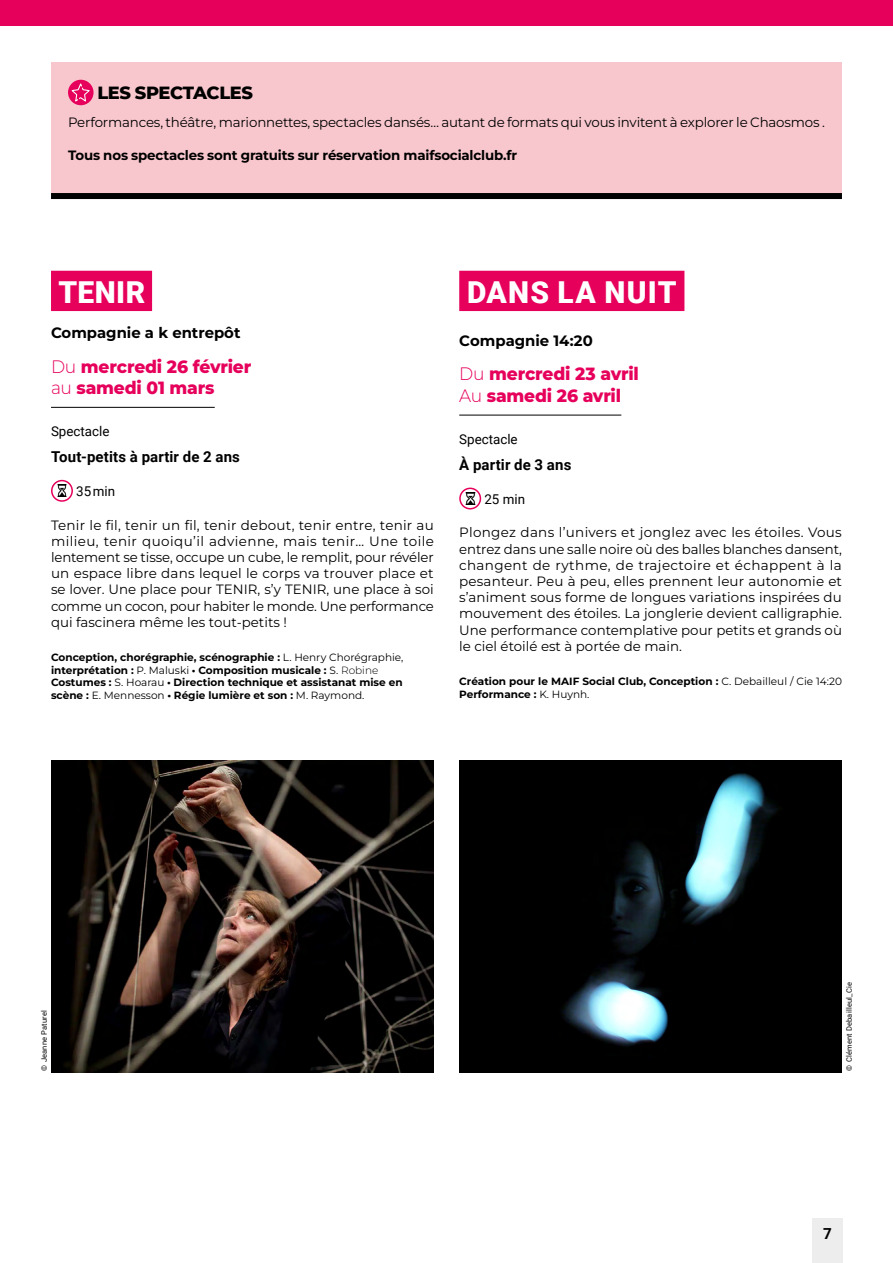
<style>
.page{position:relative;width:893px;height:1263px;background:#fff}
.page>*{position:absolute;margin:0;border:0;box-sizing:border-box;transform-origin:0 0}
.t1{font:900 30.3px "Roboto";letter-spacing:.025em;color:#fff}
.t2{font:800 18px/21.6px "Montserrat";letter-spacing:-.01em;color:#e6005b;scale:.95 1}
.t3{font:800 18px "Montserrat";letter-spacing:-.02em;color:#000}
.t4{font:700 15.15px "Roboto";color:#000}
.t5{font:700 15px "Roboto";letter-spacing:.01em;color:#000}
.t6{font:700 15px "Montserrat";color:#000}
.t7{font:13.5px/16.2px "Montserrat";letter-spacing:-.01em;color:#000;text-align:justify}
.t8{font:700 13.5px "Montserrat";letter-spacing:-.01em;color:#000}
.t9{font:13.5px "Roboto";color:#000}
.t10{font:700 10.5px/12.8px "Montserrat";color:#000}
.t11{font:7.5px "Roboto";letter-spacing:.025em;color:#000}
.s1{font-weight:300}
.s2{font-weight:400}
</style>
<div class="page">
<div style="left:812px;top:1218px;width:31px;height:45px;background:#ededed"></div>
<div style="left:0;top:0;width:893px;height:26px;background:#e6005b"></div>
<div style="left:51px;top:63px;width:791px;height:131px;background:#f8c7cd"></div>
<svg style="left:68px;top:80px;width:26px;height:25px"></svg>
<svg style="left:70px;top:80px;width:22px;height:23px"></svg>
<div style="left:51px;top:193px;width:791px;height:6px;background:#000"></div>
<div style="left:51px;top:271px;width:101px;height:40px;background:#e6005b"></div>
<hr style="left:51px;top:407px;width:164px;height:1px;background:#000">
<svg style="left:52px;top:481px;width:20px;height:20px"></svg>
<svg style="left:56px;top:485px;width:12px;height:12px"></svg>
<div style="left:51px;top:480px;width:22px;height:22px;border:2px solid #e6005b;border-radius:50%"></div>
<img style="left:51px;top:760px;width:383px;height:312px">
<div style="left:459px;top:271px;width:225px;height:40px;background:#e6005b"></div>
<hr style="left:459px;top:415px;width:162px;height:1px;background:#000">
<svg style="left:460px;top:488px;width:20px;height:21px"></svg>
<svg style="left:464px;top:493px;width:12px;height:11px"></svg>
<div style="left:459px;top:488px;width:22px;height:21px;border:2px solid #e6005b;border-radius:50%"></div>
<img style="left:459px;top:760px;width:383px;height:312px">
<h2 class="t3" style="left:97px;top:79px;width:157px">LES SPECTACLES</h2>
<p class="t7" style="left:68px;top:114px;width:758px">Performances, théâtre, marionnettes, spectacles dansés… autant de formats qui vous invitent à explorer le Chaosmos .</p>
<p class="t8" style="left:68px;top:147px;width:451px">Tous nos spectacles sont gratuits sur réservation maifsocialclub.fr</p>
<h1 class="t1" style="left:58px;top:271px;width:89px">TENIR</h1>
<p class="t6" style="left:51px;top:323px;width:191px">Compagnie a k entrepôt</p>
<h2 class="t2" style="left:51px;top:354px;width:212px"><span class="s1">Du</span> mercredi 26 février <span class="s1">au</span> samedi 01 mars</h2>
<p class="t9" style="left:51px;top:422px;width:60px">Spectacle</p>
<p class="t5" style="left:51px;top:447px;width:190px">Tout-petits à partir de 2 ans</p>
<p class="t9" style="left:76px;top:482px;width:41px">35 min</p>
<p class="t7" style="left:51px;top:516px;width:384px">Tenir le fil, tenir un fil, tenir debout, tenir entre, tenir au milieu, tenir quoiqu’il advienne, mais tenir… Une toile lentement se tisse, occupe un cube, le remplit, pour révéler un espace libre dans lequel le corps va trouver place et se lover. Une place pour TENIR, s’y TENIR, une place à soi comme un cocon, pour habiter le monde. Une performance qui fascinera même les tout-petits !</p>
<p class="t10" style="left:51px;top:650px;width:354px">Conception, chorégraphie, scénographie : <span class="s2">L. Henry Chorégraphie, </span>interprétation : <span class="s2">P. Maluski</span> • Composition musicale : <span class="s2">S.</span> <span class="s1">Robine </span>Costumes : <span class="s2">S. Hoarau</span> • Direction technique et assistanat mise en scène : <span class="s2">E. Mennesson</span> • Régie lumière et son : <span class="s2">M. Raymond.</span></p>
<h1 class="t1" style="left:467px;top:271px;width:211px">DANS LA NUIT</h1>
<p class="t6" style="left:459px;top:331px;width:135px">Compagnie 14:20</p>
<h2 class="t2" style="left:459px;top:362px;width:191px"><span class="s1">Du</span> mercredi 23 avril<br><span class="s1">Au</span> samedi 26 avril</h2>
<p class="t9" style="left:459px;top:429px;width:60px">Spectacle</p>
<p class="t5" style="left:459px;top:454px;width:114px">À partir de 3 ans</p>
<p class="t9" style="left:484px;top:490px;width:42px">25 min</p>
<p class="t7" style="left:459px;top:524px;width:384px">Plongez dans l’univers et jonglez avec les étoiles. Vous entrez dans une salle noire où des balles blanches dansent, changent de rythme, de trajectoire et échappent à la pesanteur. Peu à peu, elles prennent leur autonomie et s’animent sous forme de longues variations inspirées du mouvement des étoiles. La jonglerie devient calligraphie.<br>Une performance contemplative pour petits et grands où le ciel étoilé est à portée de main.</p>
<p class="t10" style="left:459px;top:674px;width:384px">Création pour le MAIF Social Club, Conception : <span class="s2">C. Debailleul / Cie 14:20<br></span>Performance : <span class="s2">K. Huynh.</span></p>
<p class="t11" style="left:39px;top:1070px;width:62px;rotate:-90deg">© Jeanne Paturel</p>
<p class="t11" style="left:844px;top:1070px;width:90px;rotate:-90deg">© Clément Debailleul_Cie</p>
<p class="t4" style="left:823px;top:1223px;width:10px">7</p>
</div>
